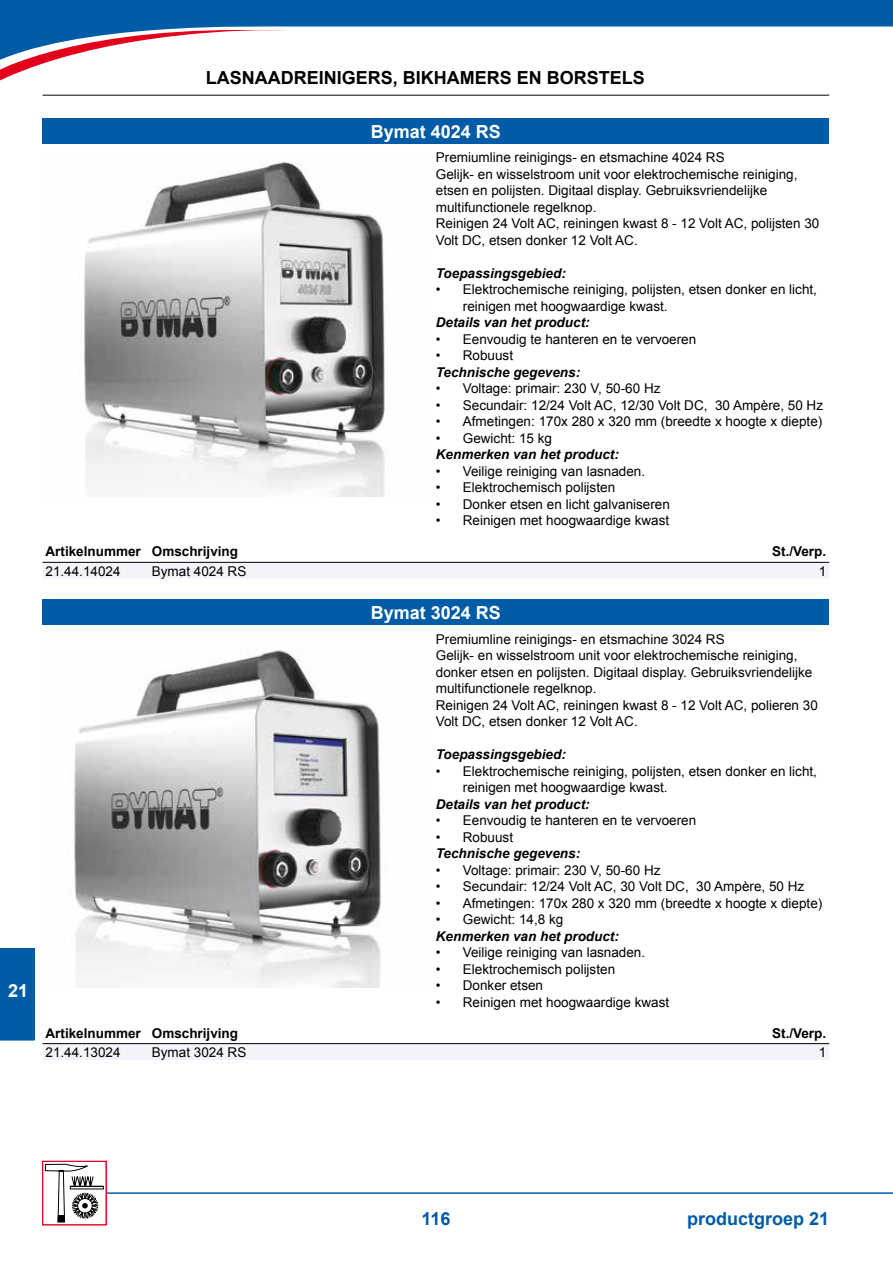
<style>
.page{position:relative;width:893px;height:1263px;background:#fff}
.page>*{position:absolute;margin:0;border:0;box-sizing:border-box;transform-origin:0 0}
.t1{font:700 18px "Arial";color:#000}
.t2{font:700 18px "Arial";color:#fff}
.t3{font:700 18px "Arial";color:#005ca6}
.t4{font:13.5px/16.5px "Arial";color:#000}
.t5{font:italic 700 13.5px "Arial";color:#000}
.t6{font:700 13.5px "Arial";color:#000}
</style>
<div class="page">
<svg style="left:0;top:0;width:893px;height:30px;background:#176aae"></svg>
<svg style="left:0;top:30px;width:286px;height:51px"></svg>
<div style="left:0;top:948px;width:34px;height:92px;background:#005ca6"></div>
<hr style="left:43px;top:95px;width:786px;height:1px;background:#000">
<hr style="left:43px;top:1192px;width:850px;height:2px;background:#005ca6">
<svg style="left:48px;top:1163px;width:19px;height:60px"></svg>
<svg style="left:45px;top:1164px;width:59px;height:58px"></svg>
<div style="left:42px;top:1161px;width:65px;height:64px;border:1px solid #e2001a"></div>
<div style="left:43px;top:119px;width:786px;height:25px;background:#005ca6"></div>
<img style="left:84px;top:161px;width:301px;height:335px">
<div style="left:43px;top:563px;width:786px;height:15px;background:#f3f4fa"></div>
<hr style="left:43px;top:562px;width:106px;height:1px;background:#000">
<hr style="left:149px;top:562px;width:595px;height:1px;background:#000">
<hr style="left:744px;top:562px;width:85px;height:1px;background:#000">
<div style="left:43px;top:600px;width:786px;height:25px;background:#005ca6"></div>
<img style="left:74px;top:650px;width:307px;height:338px">
<div style="left:43px;top:1044px;width:786px;height:16px;background:#f3f4fa"></div>
<hr style="left:43px;top:1043px;width:106px;height:1px;background:#000">
<hr style="left:149px;top:1043px;width:595px;height:1px;background:#000">
<hr style="left:744px;top:1043px;width:85px;height:1px;background:#000">
<h1 class="t2" style="left:8px;top:978px;width:22px">21</h1>
<h1 class="t1" style="left:206px;top:66px;width:441px">Lasnaadreinigers, bikhamers en borstels</h1>
<h1 class="t2" style="left:371px;top:119px;width:118px">Bymat 4024 RS</h1>
<p class="t4" style="left:436px;top:150px;width:385px">Premiumline reinigings- en etsmachine 4024 RS<br>Gelijk- en wisselstroom unit voor elektrochemische reiniging, etsen en polijsten. Digitaal display. Gebruiksvriendelijke multifunctionele regelknop.<br>Reinigen 24 Volt AC, reiningen kwast 8 - 12 Volt AC, polijsten 30<br>Volt DC, etsen donker 12 Volt AC.</p>
<p class="t5" style="left:436px;top:264px;width:132px">Toepassingsgebied:</p>
<p class="t4" style="left:463px;top:282px;width:356px;text-indent:-27px">• Elektrochemische reiniging, polijsten, etsen donker en licht, reinigen met hoogwaardige kwast.</p>
<p class="t5" style="left:436px;top:314px;width:155px">Details van het product:</p>
<p class="t4" style="left:436px;top:331px;width:262px">• Eenvoudig te hanteren en te vervoeren</p>
<p class="t4" style="left:436px;top:348px;width:79px">• Robuust</p>
<p class="t5" style="left:436px;top:363px;width:146px">Technische gegevens:</p>
<p class="t4" style="left:436px;top:381px;width:226px">• Voltage: primair: 230 V, 50-60 Hz</p>
<p class="t4" style="left:436px;top:397px;width:389px">• Secundair: 12/24 Volt AC, 12/30 Volt DC, 30 Ampère, 50 Hz</p>
<p class="t4" style="left:436px;top:414px;width:388px">• Afmetingen: 170x 280 x 320 mm (breedte x hoogte x diepte)</p>
<p class="t4" style="left:436px;top:430px;width:118px">• Gewicht: 15 kg</p>
<p class="t5" style="left:436px;top:446px;width:185px">Kenmerken van het product:</p>
<p class="t4" style="left:436px;top:463px;width:211px">• Veilige reiniging van lasnaden.</p>
<p class="t4" style="left:436px;top:480px;width:181px">• Elektrochemisch polijsten</p>
<p class="t4" style="left:436px;top:496px;width:236px">• Donker etsen en licht galvaniseren</p>
<p class="t4" style="left:436px;top:513px;width:235px">• Reinigen met hoogwaardige kwast</p>
<p class="t6" style="left:46px;top:543px;width:194px">Artikelnummer Omschrijving</p>
<p class="t6" style="left:772px;top:543px;width:56px">St./Verp.</p>
<p class="t4" style="left:46px;top:563px;width:77px">21.44.14024</p>
<p class="t4" style="left:152px;top:563px;width:96px">Bymat 4024 RS</p>
<p class="t4" style="left:819px;top:563px;width:9px">1</p>
<h1 class="t2" style="left:371px;top:601px;width:118px">Bymat 3024 RS</h1>
<p class="t4" style="left:436px;top:631px;width:383px">Premiumline reinigings- en etsmachine 3024 RS<br>Gelijk- en wisselstroom unit voor elektrochemische reiniging, donker etsen en polijsten. Digitaal display. Gebruiksvriendelijke multifunctionele regelknop.<br>Reinigen 24 Volt AC, reiningen kwast 8 - 12 Volt AC, polieren 30<br>Volt DC, etsen donker 12 Volt AC.</p>
<p class="t5" style="left:436px;top:745px;width:132px">Toepassingsgebied:</p>
<p class="t4" style="left:463px;top:763px;width:356px;text-indent:-27px">• Elektrochemische reiniging, polijsten, etsen donker en licht, reinigen met hoogwaardige kwast.</p>
<p class="t5" style="left:436px;top:795px;width:155px">Details van het product:</p>
<p class="t4" style="left:436px;top:812px;width:262px">• Eenvoudig te hanteren en te vervoeren</p>
<p class="t4" style="left:436px;top:829px;width:79px">• Robuust</p>
<p class="t5" style="left:436px;top:844px;width:146px">Technische gegevens:</p>
<p class="t4" style="left:436px;top:862px;width:226px">• Voltage: primair: 230 V, 50-60 Hz</p>
<p class="t4" style="left:436px;top:878px;width:370px">• Secundair: 12/24 Volt AC, 30 Volt DC, 30 Ampère, 50 Hz</p>
<p class="t4" style="left:436px;top:895px;width:388px">• Afmetingen: 170x 280 x 320 mm (breedte x hoogte x diepte)</p>
<p class="t4" style="left:436px;top:911px;width:129px">• Gewicht: 14,8 kg</p>
<p class="t5" style="left:436px;top:927px;width:185px">Kenmerken van het product:</p>
<p class="t4" style="left:436px;top:944px;width:211px">• Veilige reiniging van lasnaden.</p>
<p class="t4" style="left:436px;top:961px;width:181px">• Elektrochemisch polijsten</p>
<p class="t4" style="left:436px;top:977px;width:109px">• Donker etsen</p>
<p class="t4" style="left:436px;top:994px;width:235px">• Reinigen met hoogwaardige kwast</p>
<p class="t6" style="left:46px;top:1024px;width:194px">Artikelnummer Omschrijving</p>
<p class="t6" style="left:772px;top:1024px;width:56px">St./Verp.</p>
<p class="t4" style="left:46px;top:1044px;width:77px">21.44.13024</p>
<p class="t4" style="left:152px;top:1044px;width:96px">Bymat 3024 RS</p>
<p class="t4" style="left:819px;top:1044px;width:9px">1</p>
<h1 class="t3" style="left:421px;top:1207px;width:31px">116</h1>
<h1 class="t3" style="left:687px;top:1206px;width:144px">productgroep 21</h1>
</div>
